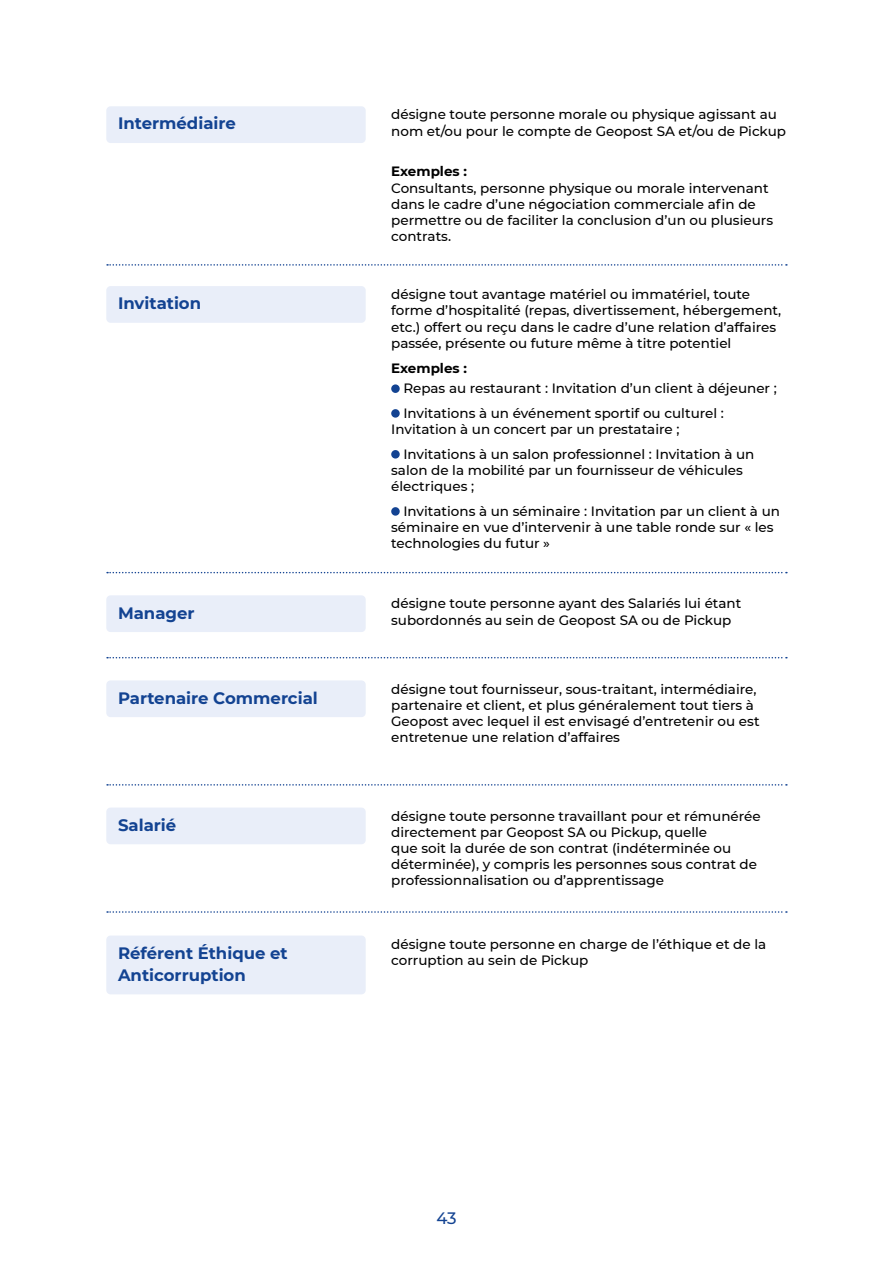
<style>
.page{position:relative;width:893px;height:1263px;background:#fff}
.page>*{position:absolute;margin:0;border:0;box-sizing:border-box;transform-origin:0 0}
.t1{font:700 16.5px/22.5px "Montserrat";color:#134392}
.t2{font:500 16.5px "Montserrat";color:#134392}
.t3{font:500 13.5px/16.2px "Montserrat";color:#000}
.t4{font:700 13.5px "Montserrat";color:#000}
</style>
<div class="page">
<div style="left:391px;top:384px;width:9px;height:9px;background:#134392;border-radius:50%"></div>
<div style="left:391px;top:409px;width:9px;height:9px;background:#134392;border-radius:50%"></div>
<div style="left:391px;top:450px;width:9px;height:9px;background:#134392;border-radius:50%"></div>
<div style="left:391px;top:507px;width:9px;height:9px;background:#134392;border-radius:50%"></div>
<div style="left:106px;top:106px;width:260px;height:37px;background:#e9eef9;border-radius:4px"></div>
<div style="left:106px;top:286px;width:260px;height:37px;background:#e9eef9;border-radius:4px"></div>
<div style="left:106px;top:595px;width:260px;height:37px;background:#e9eef9;border-radius:4px"></div>
<div style="left:106px;top:680px;width:260px;height:37px;background:#e9eef9;border-radius:4px"></div>
<div style="left:106px;top:807px;width:260px;height:37px;background:#e9eef9;border-radius:4px"></div>
<svg style="left:107px;top:264px;width:680px;height:2px"></svg>
<svg style="left:107px;top:572px;width:680px;height:1px"></svg>
<svg style="left:107px;top:657px;width:680px;height:1px"></svg>
<svg style="left:107px;top:784px;width:680px;height:2px"></svg>
<svg style="left:107px;top:911px;width:680px;height:2px"></svg>
<div style="left:106px;top:935px;width:260px;height:59px;background:#e9eef9;border-radius:4px"></div>
<p class="t1" style="left:118px;top:112px;width:119px">Intermédiaire</p>
<p class="t1" style="left:118px;top:291px;width:85px">Invitation</p>
<p class="t1" style="left:118px;top:601px;width:78px">Manager</p>
<p class="t1" style="left:118px;top:686px;width:201px">Partenaire Commercial</p>
<p class="t1" style="left:118px;top:813px;width:60px">Salarié</p>
<p class="t1" style="left:118px;top:941px;width:171px">Référent Éthique et<br>Anticorruption</p>
<p class="t3" style="left:391px;top:106px;width:396px">désigne toute personne morale ou physique agissant au nom et/ou pour le compte de Geopost SA et/ou de Pickup</p>
<p class="t4" style="left:391px;top:162px;width:77px">Exemples :</p>
<p class="t3" style="left:391px;top:179px;width:383px">Consultants, personne physique ou morale intervenant dans le cadre d’une négociation commerciale afin de permettre ou de faciliter la conclusion d’un ou plusieurs contrats.</p>
<p class="t3" style="left:391px;top:286px;width:392px">désigne tout avantage matériel ou immatériel, toute forme d’hospitalité (repas, divertissement, hébergement, etc.) offert ou reçu dans le cadre d’une relation d’affaires passée, présente ou future même à titre potentiel</p>
<p class="t4" style="left:391px;top:358px;width:77px">Exemples :</p>
<p class="t3" style="left:403px;top:375px;width:375px;line-height:24.8px">Repas au restaurant : Invitation d’un client à déjeuner ;<br>Invitations à un événement sportif ou culturel :</p>
<p class="t3" style="left:403px;top:416px;width:353px;line-height:24.8px;text-indent:-12px">Invitation à un concert par un prestataire ;<br>Invitations à un salon professionnel : Invitation à un</p>
<p class="t3" style="left:391px;top:461px;width:353px">salon de la mobilité par un fournisseur de véhicules électriques ;</p>
<p class="t3" style="left:391px;top:502px;width:390px;text-indent:12px">Invitations à un séminaire : Invitation par un client à un séminaire en vue d’intervenir à une table ronde sur « les technologies du futur »</p>
<p class="t3" style="left:391px;top:595px;width:352px">désigne toute personne ayant des Salariés lui étant subordonnés au sein de Geopost SA ou de Pickup</p>
<p class="t3" style="left:391px;top:680px;width:370px">désigne tout fournisseur, sous-traitant, intermédiaire, partenaire et client, et plus généralement tout tiers à Geopost avec lequel il est envisagé d’entretenir ou est entretenue une relation d’affaires</p>
<p class="t3" style="left:391px;top:807px;width:371px">désigne toute personne travaillant pour et rémunérée directement par Geopost SA ou Pickup, quelle<br>que soit la durée de son contrat (indéterminée ou déterminée), y compris les personnes sous contrat de professionnalisation ou d’apprentissage</p>
<p class="t3" style="left:391px;top:935px;width:376px">désigne toute personne en charge de l’éthique et de la corruption au sein de Pickup</p>
<p class="t2" style="left:436px;top:1206px;width:22px">43</p>
</div>
